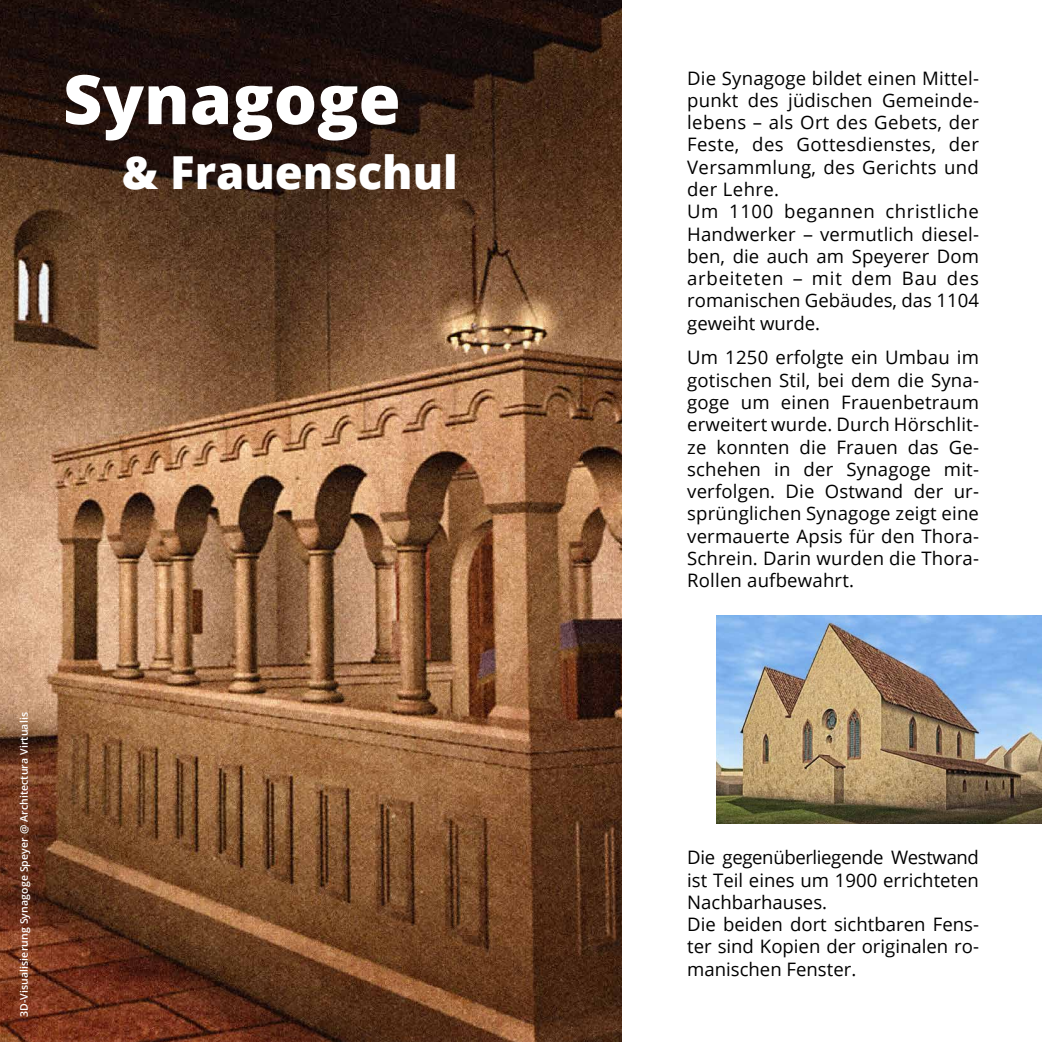
<style>
.page{position:relative;width:1042px;height:1042px;background:#fff}
.page>*{position:absolute;margin:0;border:0;box-sizing:border-box;transform-origin:0 0}
.t1{font:800 68.25px "Open Sans";color:#fff}
.t2{font:800 45.5px "Open Sans";color:#fff}
.t3{font:18.55px/22.2px "Open Sans";letter-spacing:.01em;color:#000}
.t4{font:600 10.5px "Open Sans";letter-spacing:.01em;color:#fff}
</style>
<div class="page">
<img style="left:0;top:0;width:621px;height:1042px">
<img style="left:716px;top:615px;width:326px;height:208px">
<h1 class="t1" style="left:63px;top:47px;width:339px">Synagoge</h1>
<h2 class="t2" style="left:122px;top:138px;width:337px">&amp; Frauenschul</h2>
<p class="t4" style="left:17px;top:1017px;width:306px;rotate:-90deg">3D-Visualisierung Synagoge Speyer @ Architectura Virtualis</p>
<p class="t3" style="left:687px;top:66px;width:293px">Die Synagoge bildet einen Mittel&shy;punkt des jüdischen Gemeinde&shy;lebens – als Ort des Gebets, der<br>Feste, des Gottesdienstes, der<br>Versammlung, des Gerichts und der Lehre.<br>Um 1100 begannen christliche<br>Handwerker — vermutlich diesel&shy;ben, die auch am Speyerer Dom arbeiteten — mit dem Bau des romanischen Gebäudes, das 1104 geweiht wurde.</p>
<p class="t3" style="left:687px;top:346px;width:293px;text-align:justify">Um 1250 erfolgte ein Umbau im gotischen Stil, bei dem die Syna&shy;goge um einen Frauenbetraum erweitert wurde. Durch Hörschlit&shy;ze konnten die Frauen das Ge&shy;schehen in der Synagoge mit&shy;verfolgen. Die Ostwand der ur&shy;sprünglichen Synagoge zeigt eine vermauerte Apsis für den Thora-Schrein. Darin wurden die Thora-Rollen aufbewahrt.</p>
<p class="t3" style="left:687px;top:846px;width:293px">Die gegenüberliegende Westwand ist Teil eines um 1900 errichteten<br>Nachbarhauses.<br>Die beiden dort sichtbaren Fens&shy;ter sind Kopien der originalen ro&shy;manischen Fenster.</p>
</div>
